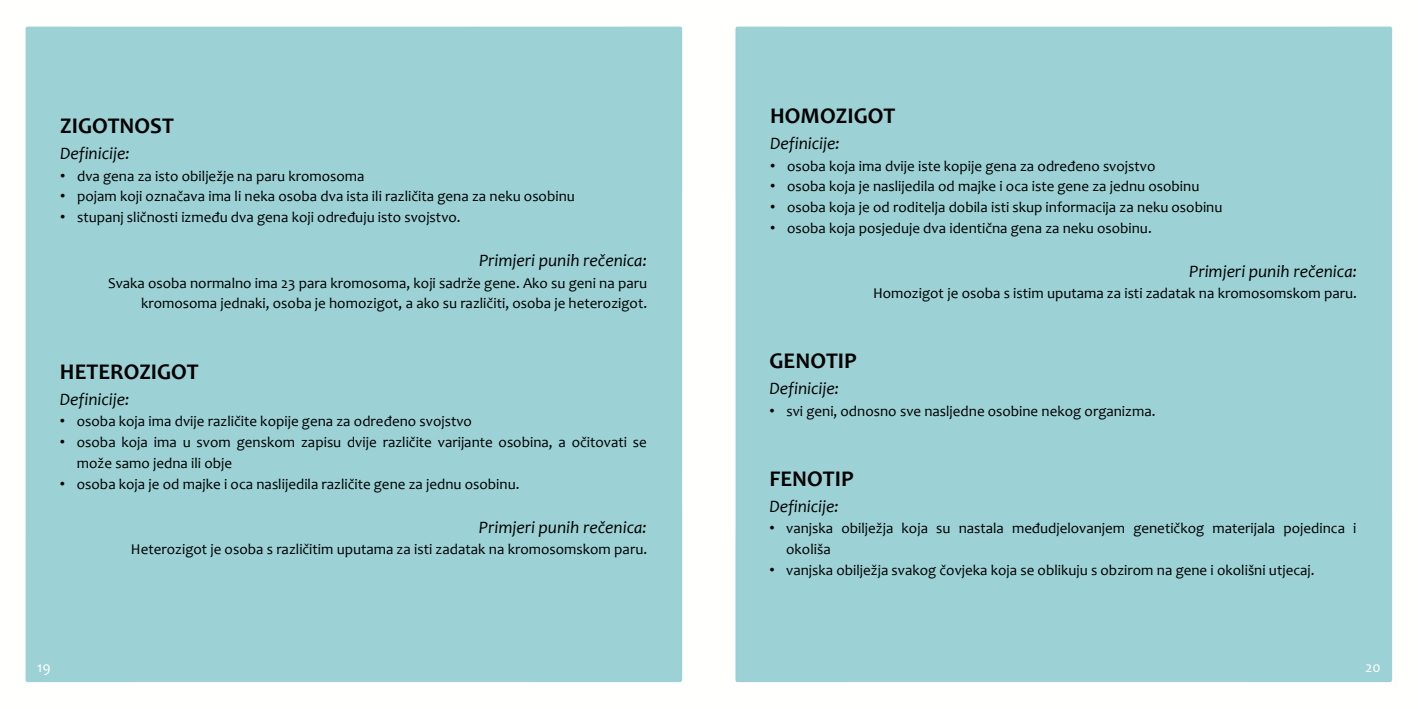
<style>
.page{position:relative;width:1418px;height:709px;background:#fff}
.page>*{position:absolute;margin:0;border:0;box-sizing:border-box;transform-origin:0 0}
.t1{font:700 22.5px "Candara";color:#000}
.t2{font:italic 17.5px "Candara";color:#000}
.t3{font:15px/20.8px "Candara";color:#000}
.t4{font:15px "Candara";color:#fff}
.s1{font-family:"Arial"}
</style>
<div class="page">
<div style="left:25px;top:118px;width:329px;height:118px;background:#9cd1d5"></div>
<div style="left:25px;top:236px;width:329px;height:118px;background:#9cd1d5"></div>
<div style="left:25px;top:354px;width:329px;height:119px;background:#9cd1d5"></div>
<div style="left:25px;top:473px;width:329px;height:118px;background:#9cd1d5"></div>
<div style="left:25px;top:591px;width:329px;height:92px;background:#9cd1d5"></div>
<div style="left:354px;top:26px;width:329px;height:92px;background:#9cd1d5"></div>
<div style="left:354px;top:118px;width:329px;height:118px;background:#9cd1d5"></div>
<div style="left:354px;top:236px;width:329px;height:118px;background:#9cd1d5"></div>
<div style="left:354px;top:354px;width:329px;height:118px;background:#9cd1d5"></div>
<div style="left:354px;top:472px;width:329px;height:119px;background:#9cd1d5"></div>
<div style="left:354px;top:591px;width:329px;height:92px;background:#9cd1d5"></div>
<div style="left:735px;top:26px;width:328px;height:92px;background:#9cd1d5"></div>
<div style="left:735px;top:118px;width:328px;height:118px;background:#9cd1d5"></div>
<div style="left:735px;top:236px;width:328px;height:118px;background:#9cd1d5"></div>
<div style="left:735px;top:354px;width:328px;height:118px;background:#9cd1d5"></div>
<div style="left:735px;top:472px;width:328px;height:119px;background:#9cd1d5"></div>
<div style="left:735px;top:591px;width:328px;height:92px;background:#9cd1d5"></div>
<div style="left:1063px;top:26px;width:330px;height:92px;background:#9cd1d5"></div>
<div style="left:1063px;top:118px;width:330px;height:118px;background:#9cd1d5"></div>
<div style="left:1063px;top:236px;width:330px;height:118px;background:#9cd1d5"></div>
<div style="left:1063px;top:354px;width:330px;height:118px;background:#9cd1d5"></div>
<div style="left:1063px;top:472px;width:330px;height:119px;background:#9cd1d5"></div>
<div style="left:1063px;top:591px;width:330px;height:92px;background:#9cd1d5"></div>
<p class="t1" style="left:60px;top:112px;width:115px">ZIGOTNOST</p>
<p class="t2" style="left:60px;top:142px;width:71px">Definicije:</p>
<p class="t3" style="left:60px;top:165px;width:306px"><span class="s1">•</span> dva gena za isto obilježje na paru kromosoma</p>
<p class="t3" style="left:60px;top:186px;width:516px"><span class="s1">•</span> pojam koji označava ima li neka osoba dva ista ili različita gena za neku osobinu</p>
<p class="t3" style="left:60px;top:207px;width:402px"><span class="s1">•</span> stupanj sličnosti između dva gena koji određuju isto svojstvo.</p>
<p class="t2" style="left:479px;top:249px;width:169px">Primjeri punih rečenica:</p>
<p class="t3" style="left:108px;top:272px;width:540px;text-align:right">Svaka osoba normalno ima 23 para kromosoma, koji sadrže gene. Ako su geni na paru kromosoma jednaki, osoba je homozigot, a ako su različiti, osoba je heterozigot.</p>
<p class="t1" style="left:60px;top:357px;width:140px">HETEROZIGOT</p>
<p class="t2" style="left:60px;top:388px;width:71px">Definicije:</p>
<p class="t3" style="left:60px;top:411px;width:413px"><span class="s1">•</span> osoba koja ima dvije različite kopije gena za određeno svojstvo</p>
<p class="t3" style="left:77px;top:432px;width:571px;text-indent:-17px"><span class="s1">•</span> osoba koja ima u svom genskom zapisu dvije različite varijante osobina, a očitovati se može samo jedna ili obje</p>
<p class="t3" style="left:60px;top:473px;width:461px"><span class="s1">•</span> osoba koja je od majke i oca naslijedila različite gene za jednu osobinu.</p>
<p class="t2" style="left:479px;top:516px;width:169px">Primjeri punih rečenica:</p>
<p class="t3" style="left:131px;top:538px;width:518px">Heterozigot je osoba s različitim uputama za isti zadatak na kromosomskom paru.</p>
<p class="t4" style="left:37px;top:658px;width:15px">19</p>
<p class="t1" style="left:770px;top:102px;width:126px">HOMOZIGOT</p>
<p class="t2" style="left:770px;top:132px;width:71px">Definicije:</p>
<p class="t3" style="left:770px;top:155px;width:387px"><span class="s1">•</span> osoba koja ima dvije iste kopije gena za određeno svojstvo</p>
<p class="t3" style="left:770px;top:176px;width:430px"><span class="s1">•</span> osoba koja je naslijedila od majke i oca iste gene za jednu osobinu</p>
<p class="t3" style="left:770px;top:196px;width:454px"><span class="s1">•</span> osoba koja je od roditelja dobila isti skup informacija za neku osobinu</p>
<p class="t3" style="left:770px;top:217px;width:383px"><span class="s1">•</span> osoba koja posjeduje dva identična gena za neku osobinu.</p>
<p class="t2" style="left:1189px;top:260px;width:169px">Primjeri punih rečenica:</p>
<p class="t3" style="left:873px;top:283px;width:485px">Homozigot je osoba s istim uputama za isti zadatak na kromosomskom paru.</p>
<p class="t1" style="left:769px;top:347px;width:89px">GENOTIP</p>
<p class="t2" style="left:769px;top:377px;width:71px">Definicije:</p>
<p class="t3" style="left:769px;top:400px;width:387px"><span class="s1">•</span> svi geni, odnosno sve nasljedne osobine nekog organizma.</p>
<p class="t1" style="left:769px;top:464px;width:86px">FENOTIP</p>
<p class="t2" style="left:769px;top:495px;width:71px">Definicije:</p>
<p class="t3" style="left:786px;top:518px;width:571px;text-indent:-17px"><span class="s1">•</span> vanjska obilježja koja su nastala međudjelovanjem genetičkog materijala pojedinca i okoliša</p>
<p class="t3" style="left:769px;top:559px;width:547px"><span class="s1">•</span> vanjska obilježja svakog čovjeka koja se oblikuju s obzirom na gene i okolišni utjecaj.</p>
<p class="t4" style="left:1365px;top:658px;width:17px">20</p>
</div>
